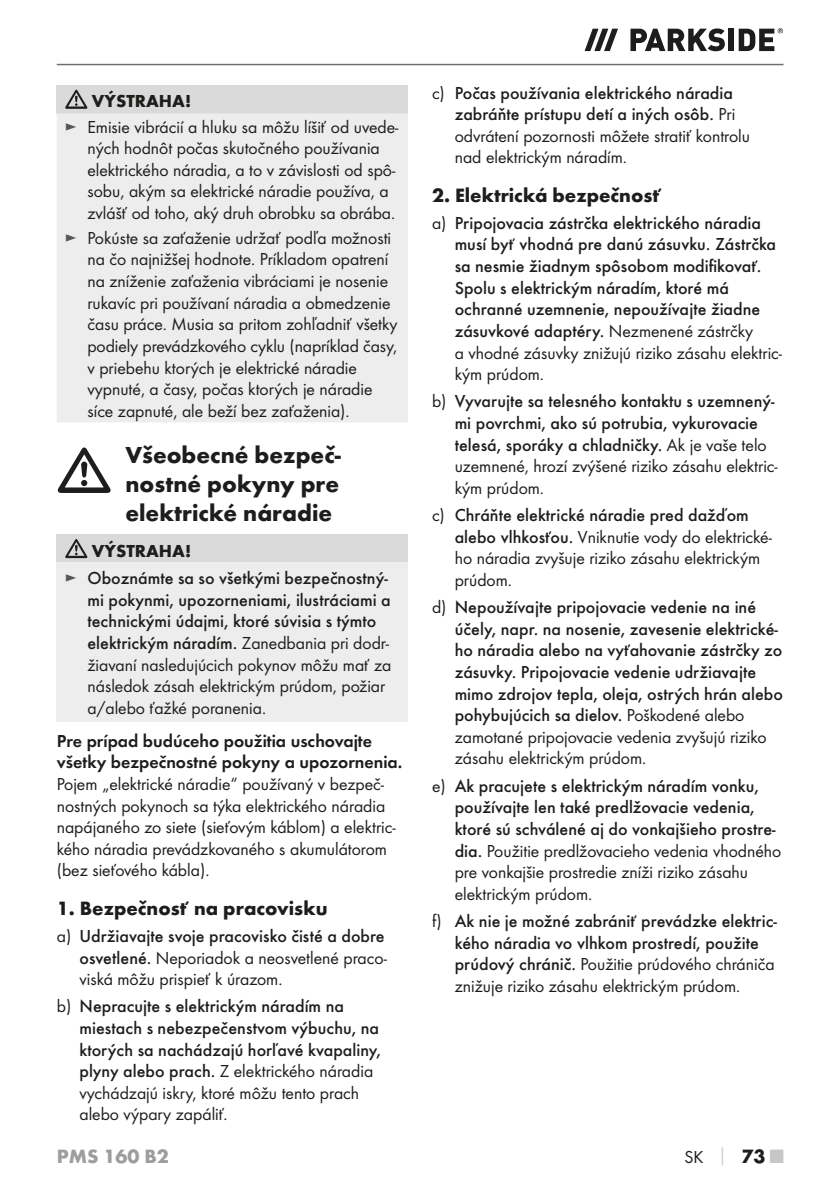
<style>
.page{position:relative;width:840px;height:1191px;background:#fff}
.page>*{position:absolute;margin:0;border:0;box-sizing:border-box;transform-origin:0 0}
.t1{font:700 24px/28.8px "Futura";color:#1d1d1b;text-align:justify}
.t2{font:700 20px "Futura";color:#1d1d1b}
.t3{font:700 20px "Futura";color:#9d9d9d}
.t4{font:18px/21.6px "Futura Boo";color:#1d1d1b}
.t5{font:500 18px/21.6px "Futura";color:#1d1d1b}
.t6{font:18px/21.6px "Futura Dem";color:#1d1d1b}
.t7{font:700 18px "Futura";color:#1d1d1b}
.s1{color:#575756}
.s2{font-weight:700}
.s3{font-family:"Futura Boo";font-weight:400;color:#575756}
.s4{font-family:"Futura Boo";font-weight:400}
.s5{font-family:"Futura";font-weight:500}
.s6{font-family:"Futura";font-weight:700;color:#c7c7c6}
.s7{font-family:"Futura";font-weight:700;font-size:20px}
.s8{font-family:"Futura";font-weight:700;font-size:20px;color:#c7c7c6}
</style>
<div class="page">
<hr style="left:57px;top:64px;width:726px;height:1px;background:#70706f">
<svg style="left:584px;top:29px;width:33px;height:22px"></svg>
<svg style="left:630px;top:28px;width:94px;height:23px"></svg>
<div style="left:728px;top:29px;width:5px;height:22px;background:#1d1d1b"></div>
<svg style="left:738px;top:28px;width:44px;height:23px"></svg>
<div style="left:57px;top:85px;width:351px;height:28px;background:#dadada"></div>
<div style="left:57px;top:113px;width:351px;height:309px;background:#ededed"></div>
<svg style="left:65px;top:90px;width:22px;height:19px"></svg>
<svg style="left:58px;top:447px;width:52px;height:46px"></svg>
<div style="left:57px;top:534px;width:351px;height:29px;background:#dadada"></div>
<div style="left:57px;top:563px;width:351px;height:159px;background:#ededed"></div>
<svg style="left:65px;top:539px;width:22px;height:19px"></svg>
<p class="t7" style="left:92px;top:94px;width:101px">VÝSTRAHA!</p>
<p class="t4" style="left:87px;top:117px;width:312px;text-indent:-23px"><span class="s1">►</span> Emisie vibrácií a hluku sa môžu líšiť od uvede&shy;ných hodnôt počas skutočného používania elektrického náradia, a to v závislosti od spô&shy;sobu, akým sa elektrické náradie používa, a zvlášť od toho, aký druh obrobku sa obrába.</p>
<p class="t4" style="left:87px;top:228px;width:311px;text-indent:-23px"><span class="s1">►</span> Pokúste sa zaťaženie udržať podľa možnosti na čo najnižšej hodnote. Príkladom opatrení na zníženie zaťaženia vibráciami je nosenie rukavíc pri používaní náradia a obmedzenie času práce. Musia sa pritom zohľadniť všetky podiely prevádzkového cyklu (napríklad časy, v priebehu ktorých je elektrické náradie vypnuté, a časy, počas ktorých je náradie síce zapnuté, ale beží bez zaťaženia).</p>
<h1 class="t1" style="left:125px;top:442px;width:217px">Všeobecné bezpeč&shy;nostné pokyny pre elektrické náradie</h1>
<p class="t5" style="left:65px;top:538px;width:324px;line-height:27.6px;text-indent:27px"><span class="s2">VÝSTRAHA!<br></span><span class="s3">►</span> Oboznámte sa so všetkými bezpečnostný-</p>
<p class="t5" style="left:87px;top:590px;width:304px">mi pokynmi, upozorneniami, ilustráciami a technickými údajmi, ktoré súvisia s týmto elektrickým náradím. <span class="s4">Zanedbania pri dodr-</span></p>
<p class="t4" style="left:87px;top:654px;width:305px">žiavaní nasledujúcich pokynov môžu mať za následok zásah elektrickým prúdom, požiar a/alebo ťažké poranenia.</p>
<p class="t6" style="left:57px;top:731px;width:347px">Pre prípad budúceho použitia uschovajte všetky bezpečnostné pokyny a upozornenia.</p>
<p class="t4" style="left:57px;top:774px;width:340px">Pojem „elektrické náradie“ používaný v bezpeč&shy;nostných pokynoch sa týka elektrického náradia napájaného zo siete (sieťovým káblom) a elektric&shy;kého náradia prevádzkovaného s akumulátorom (bez sieťového kábla).</p>
<p class="t2" style="left:57px;top:899px;width:272px">1. Bezpečnosť na pracovisku</p>
<p class="t5" style="left:57px;top:926px;width:329px"><span class="s4">a)</span> Udržiavajte svoje pracovisko čisté a dobre</p>
<p class="t4" style="left:79px;top:947px;width:309px"><span class="s5">osvetlené.</span> Neporiadok a neosvetlené praco&shy;viská môžu prispieť k úrazom.</p>
<p class="t5" style="left:79px;top:996px;width:303px;text-indent:-23px"><span class="s4">b)</span> Nepracujte s elektrickým náradím na miestach s nebezpečenstvom výbuchu, na ktorých sa nachádzajú horľavé kvapaliny,</p>
<p class="t4" style="left:79px;top:1061px;width:295px"><span class="s5">plyny alebo prach.</span> Z elektrického náradia vychádzajú iskry, ktoré môžu tento prach alebo výpary zapáliť.</p>
<p class="t5" style="left:432px;top:83px;width:304px;text-align:right"><span class="s4">c)</span> Počas používania elektrického náradia zabráňte prístupu detí a iných osôb. <span class="s4">Pri</span></p>
<p class="t4" style="left:454px;top:126px;width:297px">odvrátení pozornosti môžete stratiť kontrolu nad elektrickým náradím.</p>
<p class="t2" style="left:432px;top:186px;width:231px">2. Elektrická bezpečnosť</p>
<p class="t5" style="left:454px;top:213px;width:323px;text-indent:-23px"><span class="s4">a)</span> Pripojovacia zástrčka elektrického náradia musí byť vhodná pre danú zásuvku. Zástrčka sa nesmie žiadnym spôsobom modifikovať.<br>Spolu s elektrickým náradím, ktoré má ochranné uzemnenie, nepoužívajte žiadne zásuvkové adaptéry. <span class="s4">Nezmenené zástrčky</span></p>
<p class="t4" style="left:454px;top:342px;width:329px">a vhodné zásuvky znižujú riziko zásahu elektric&shy;kým prúdom.</p>
<p class="t5" style="left:454px;top:391px;width:321px;text-indent:-23px"><span class="s4">b)</span> Vyvarujte sa telesného kontaktu s uzemnený&shy;mi povrchmi, ako sú potrubia, vykurovacie telesá, sporáky a chladničky. <span class="s4">Ak je vaše telo</span></p>
<p class="t4" style="left:454px;top:456px;width:324px">uzemnené, hrozí zvýšené riziko zásahu elektric&shy;kým prúdom.</p>
<p class="t5" style="left:432px;top:505px;width:318px"><span class="s4">c)</span> Chráňte elektrické náradie pred dažďom</p>
<p class="t4" style="left:454px;top:527px;width:318px"><span class="s5">alebo vlhkosťou.</span> Vniknutie vody do elektrické&shy;ho náradia zvyšuje riziko zásahu elektrickým prúdom.</p>
<p class="t5" style="left:454px;top:597px;width:329px;text-indent:-23px"><span class="s4">d)</span> Nepoužívajte pripojovacie vedenie na iné účely, napr. na nosenie, zavesenie elektrické&shy;ho náradia alebo na vyťahovanie zástrčky zo zásuvky. Pripojovacie vedenie udržiavajte mimo zdrojov tepla, oleja, ostrých hrán alebo pohybujúcich sa dielov. <span class="s4">Poškodené alebo</span></p>
<p class="t4" style="left:454px;top:727px;width:313px">zamotané pripojovacie vedenia zvyšujú riziko zásahu elektrickým prúdom.</p>
<p class="t5" style="left:454px;top:776px;width:322px;text-indent:-23px"><span class="s4">e)</span> Ak pracujete s elektrickým náradím vonku, používajte len také predlžovacie vedenia, ktoré sú schválené aj do vonkajšieho prostre-</p>
<p class="t4" style="left:454px;top:840px;width:328px"><span class="s5">dia.</span> Použitie predlžovacieho vedenia vhodného pre vonkajšie prostredie zníži riziko zásahu elektrickým prúdom.</p>
<p class="t5" style="left:432px;top:911px;width:346px;text-align:center"><span class="s4">f)</span> Ak nie je možné zabrániť prevádzke elektric&shy;kého náradia vo vlhkom prostredí, použite</p>
<p class="t4" style="left:454px;top:954px;width:321px"><span class="s5">prúdový chránič.</span> Použitie prúdového chrániča znižuje riziko zásahu elektrickým prúdom.</p>
<p class="t3" style="left:57px;top:1147px;width:114px">PMS 160 B2</p>
<p class="t4" style="left:684px;top:1146px;width:100px">SK <span class="s6">│</span> <span class="s7">73</span> <span class="s8">■</span></p>
</div>
